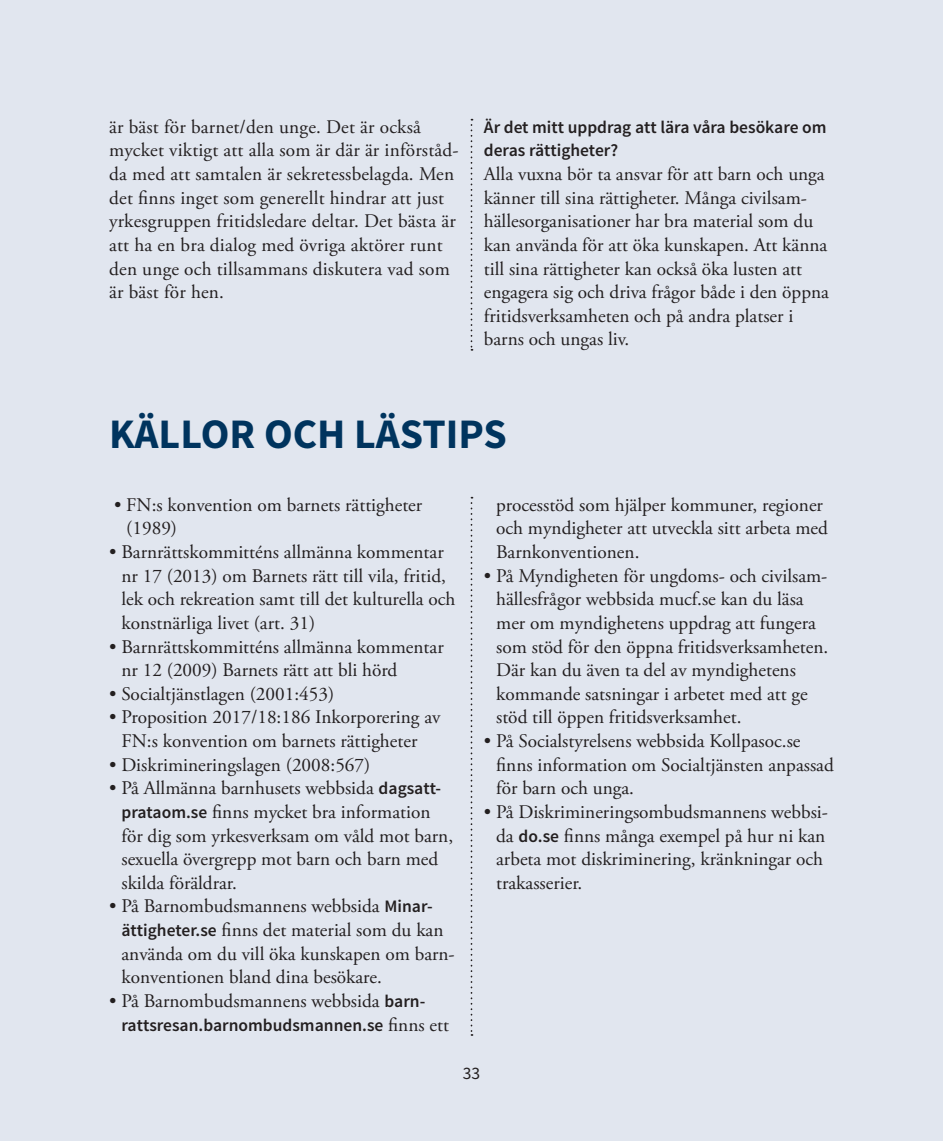
<style>
.page{position:relative;width:943px;height:1141px;background:#e1e6ef}
.page>*{position:absolute;margin:0;border:0;box-sizing:border-box;transform-origin:0 0}
.RUBRIK-1{font:700 42px "Source Sans Pro";color:#00345e}
.BRÖDTEXT{font:19.25px/23.6px "Adobe Garamond Pro";color:#231f20}
.BRÖDTEXT-2{font:600 17.5px/23.6px "Source Sans Pro";color:#231f20}
.t1{font:17.5px "Source Sans Pro";color:#231f20}
.s1{font-family:"Source Sans Pro";font-weight:600;font-size:17.5px}
.s2{font-family:"Adobe Garamond Pro";font-weight:400;font-size:19.25px}
</style>
<div class="page">
<svg style="left:470px;top:497px;width:2px;height:539px"></svg>
<svg style="left:470px;top:119px;width:2px;height:232px"></svg>
<p class="BRÖDTEXT" style="left:109px;top:116px;width:351px">är bäst för barnet/den unge. Det är också mycket viktigt att alla som är där är införståd&shy;da med att samtalen är sekretessbelagda. Men det finns inget som generellt hindrar att just yrkesgruppen fritidsledare deltar. Det bästa är att ha en bra dialog med övriga aktörer runt den unge och tillsammans diskutera vad som är bäst för hen.</p>
<p class="BRÖDTEXT-2" style="left:484px;top:116px;width:344px">Är det mitt uppdrag att lära våra besökare om deras rättigheter?</p>
<p class="BRÖDTEXT" style="left:484px;top:163px;width:346px">Alla vuxna bör ta ansvar för att barn och unga känner till sina rättigheter. Många civilsam&shy;hällesorganisationer har bra material som du kan använda för att öka kunskapen. Att känna till sina rättigheter kan också öka lusten att engagera sig och driva frågor både i den öppna fritidsverksamheten och på andra platser i barns och ungas liv.</p>
<p class="RUBRIK-1" style="left:109px;top:407px;width:399px">KÄLLOR OCH LÄSTIPS</p>
<p class="BRÖDTEXT" style="left:126px;top:494px;width:297px;text-indent:-12px">• FN:s konvention om barnets rättigheter (1989)</p>
<p class="BRÖDTEXT" style="left:121px;top:541px;width:335px;text-indent:-12px">• Barnrättskommitténs allmänna kommentar nr 17 (2013) om Barnets rätt till vila, fritid, lek och rekreation samt till det kulturella och konstnärliga livet (art. 31)</p>
<p class="BRÖDTEXT" style="left:121px;top:635px;width:324px;text-indent:-12px">• Barnrättskommitténs allmänna kommentar nr 12 (2009) Barnets rätt att bli hörd</p>
<p class="BRÖDTEXT" style="left:109px;top:683px;width:226px">• Socialtjänstlagen (2001:453)</p>
<p class="BRÖDTEXT" style="left:109px;top:706px;width:333px;text-align:center">• Proposition 2017/18:186 Inkorporering av<br>FN:s konvention om barnets rättigheter</p>
<p class="BRÖDTEXT" style="left:109px;top:753px;width:263px">• Diskrimineringslagen (2008:567)</p>
<p class="BRÖDTEXT" style="left:121px;top:777px;width:333px;text-indent:-12px">• På Allmänna barnhusets webbsida <span class="s1">dagsatt&shy;prataom.se</span> finns mycket bra information för dig som yrkesverksam om våld mot barn, sexuella övergrepp mot barn och barn med skilda föräldrar.</p>
<p class="BRÖDTEXT" style="left:121px;top:895px;width:335px;text-indent:-12px">• På Barnombudsmannens webbsida <span class="s1">Minar&shy;ättigheter.se</span> finns det material som du kan använda om du vill öka kunskapen om barn&shy;konventionen bland dina besökare.</p>
<p class="BRÖDTEXT" style="left:109px;top:990px;width:318px">• På Barnombudsmannens webbsida <span class="s1">barn-</span></p>
<p class="BRÖDTEXT-2" style="left:121px;top:1013px;width:329px">rattsresan.barnombudsmannen.se <span class="s2">finns ett</span></p>
<p class="BRÖDTEXT" style="left:496px;top:494px;width:333px">processtöd som hjälper kommuner, regioner och myndigheter att utveckla sitt arbeta med<br>Barnkonventionen.</p>
<p class="BRÖDTEXT" style="left:496px;top:564px;width:333px;text-indent:-12px">• På Myndigheten för ungdoms- och civilsam&shy;hällesfrågor webbsida mucf.se kan du läsa mer om myndighetens uppdrag att fungera som stöd för den öppna fritidsverksamheten.<br>Där kan du även ta del av myndighetens kommande satsningar i arbetet med att ge stöd till öppen fritidsverksamhet.</p>
<p class="BRÖDTEXT" style="left:496px;top:730px;width:339px;text-indent:-12px">• På Socialstyrelsens webbsida Kollpasoc.se finns information om Socialtjänsten anpassad för barn och unga.</p>
<p class="BRÖDTEXT" style="left:496px;top:801px;width:333px;text-indent:-12px">• På Diskrimineringsombudsmannens webbsi&shy;da <span class="s1">do.se</span> finns många exempel på hur ni kan arbeta mot diskriminering, kränkningar och trakasserier.</p>
<p class="t1" style="left:463px;top:1062px;width:19px">33</p>
</div>
